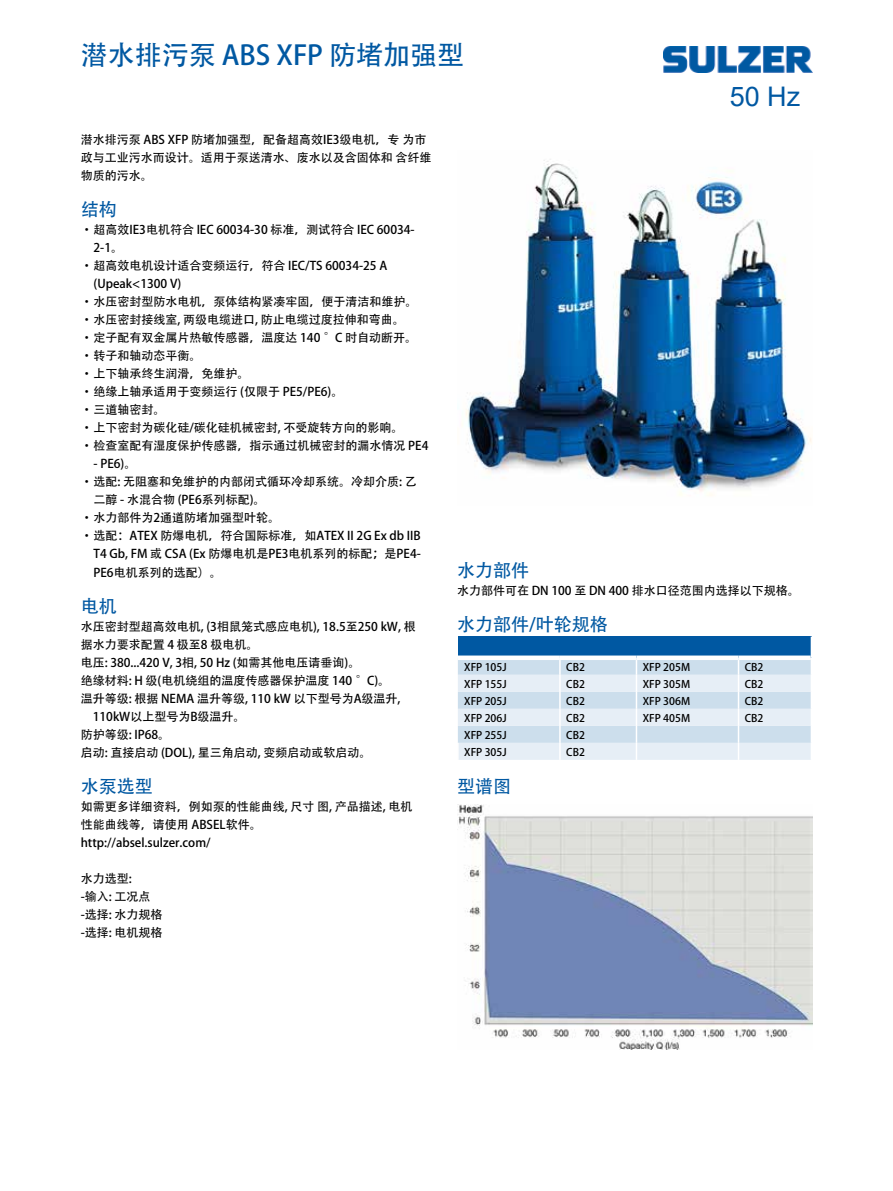
<style>
.page{position:relative;width:893px;height:1191px;background:#fff}
.page>*{position:absolute;margin:0;border:0;box-sizing:border-box;transform-origin:0 0}
.t1{font:27px "Adobe Heiti Std";color:#0058a2}
.t2{font:27px "Arial";color:#0058a2}
.t3{font:18px "Adobe Heiti Std";color:#0058a2}
.t4{font:12px/18px "Adobe Heiti Std";color:#000}
.t5{font:10.5px "Adobe Heiti Std";color:#000}
</style>
<div class="page">
<img style="left:663px;top:46px;width:149px;height:26px">
<svg style="left:458px;top:636px;width:354px;height:124px;background:#b9d1e5"></svg>
<img style="left:457px;top:804px;width:355px;height:246px">
<img style="left:465px;top:159px;width:347px;height:337px">
<h1 class="t1" style="left:81px;top:39px;width:385px">潜水排污泵 ABS XFP 防堵加强型</h1>
<h1 class="t2" style="left:730px;top:78px;width:72px">50 Hz</h1>
<p class="t4" style="left:81px;top:131px;width:352px">潜水排污泵 ABS XFP 防堵加强型，配备超高效IE3级电机，专 为市政与工业污水而设计。适用于泵送清水、废水以及含固体和 含纤维物质的污水。</p>
<h2 class="t3" style="left:81px;top:199px;width:37px">结构</h2>
<p class="t4" style="left:94px;top:221px;width:323px;text-indent:-13px">•超高效IE3电机符合 IEC 60034-30 标准，测试符合 IEC 60034-<br>2-1。</p>
<p class="t4" style="left:94px;top:257px;width:295px;text-indent:-13px">•超高效电机设计适合变频运行，符合 IEC/TS 60034-25 A (Upeak&lt;1300 V)</p>
<p class="t4" style="left:81px;top:293px;width:338px">•水压密封型防水电机，泵体结构紧凑牢固，便于清洁和维护。</p>
<p class="t4" style="left:81px;top:311px;width:326px">•水压密封接线室, 两级电缆进口, 防止电缆过度拉伸和弯曲。</p>
<p class="t4" style="left:81px;top:329px;width:338px">•定子配有双金属片热敏传感器，温度达 140 °C 时自动断开。</p>
<p class="t4" style="left:81px;top:347px;width:122px">•转子和轴动态平衡。</p>
<p class="t4" style="left:81px;top:365px;width:170px">•上下轴承终生润滑，免维护。</p>
<p class="t4" style="left:81px;top:383px;width:264px">•绝缘上轴承适用于变频运行 (仅限于 PE5/PE6)。</p>
<p class="t4" style="left:81px;top:401px;width:86px">•三道轴密封。</p>
<p class="t4" style="left:81px;top:419px;width:324px">•上下密封为碳化硅/碳化硅机械密封, 不受旋转方向的影响。</p>
<p class="t4" style="left:81px;top:437px;width:349px">•检查室配有湿度保护传感器，指示通过机械密封的漏水情况 PE4</p>
<p class="t4" style="left:94px;top:455px;width:44px">- PE6)。</p>
<p class="t4" style="left:94px;top:473px;width:325px;text-indent:-13px">•选配: 无阻塞和免维护的内部闭式循环冷却系统。冷却介质: 乙二醇 - 水混合物 (PE6系列标配)。</p>
<p class="t4" style="left:81px;top:509px;width:201px">•水力部件为2通道防堵加强型叶轮。</p>
<p class="t4" style="left:94px;top:527px;width:329px;text-align:justify;text-indent:-13px">•选配：ATEX 防爆电机，符合国际标准，如ATEX II 2G Ex db IIB T4 Gb, FM 或 CSA (Ex 防爆电机是PE3电机系列的标配；是PE4- PE6电机系列的选配）。</p>
<h2 class="t3" style="left:81px;top:595px;width:37px">电机</h2>
<p class="t4" style="left:81px;top:617px;width:336px">水压密封型超高效电机, (3相鼠笼式感应电机), 18.5至250 kW, 根据水力要求配置 4 极至8 极电机。<br>电压: 380...420 V, 3相, 50 Hz (如需其他电压请垂询)。<br>绝缘材料: H 级(电机绕组的温度传感器保护温度 140 °C)。<br>温升等级: 根据 NEMA 温升等级, 110 kW 以下型号为A级温升,　110kW以上型号为B级温升。<br>防护等级: IP68。<br>启动: 直接启动 (DOL), 星三角启动, 变频启动或软启动。</p>
<h2 class="t3" style="left:81px;top:775px;width:73px">水泵选型</h2>
<p class="t4" style="left:81px;top:797px;width:333px">如需更多详细资料，例如泵的性能曲线, 尺寸 图, 产品描述, 电机性能曲线等，请使用 ABSEL软件。<br>http://absel.sulzer.com/</p>
<p class="t4" style="left:81px;top:869px;width:83px">水力选型:<br>-输入: 工况点<br>-选择: 水力规格-选择: 电机规格</p>
<h2 class="t3" style="left:457px;top:559px;width:73px">水力部件</h2>
<p class="t4" style="left:457px;top:581px;width:344px">水力部件可在 DN 100 至 DN 400 排水口径范围内选择以下规格。</p>
<h2 class="t3" style="left:457px;top:613px;width:152px">水力部件/叶轮规格</h2>
<p class="t5" style="left:464px;top:660px;width:44px">XFP 105J</p>
<p class="t5" style="left:566px;top:660px;width:20px">CB2</p>
<p class="t5" style="left:643px;top:660px;width:49px">XFP 205M</p>
<p class="t5" style="left:745px;top:660px;width:20px">CB2</p>
<p class="t5" style="left:464px;top:677px;width:44px">XFP 155J</p>
<p class="t5" style="left:566px;top:677px;width:20px">CB2</p>
<p class="t5" style="left:643px;top:677px;width:49px">XFP 305M</p>
<p class="t5" style="left:745px;top:677px;width:20px">CB2</p>
<p class="t5" style="left:464px;top:694px;width:44px">XFP 205J</p>
<p class="t5" style="left:566px;top:694px;width:20px">CB2</p>
<p class="t5" style="left:643px;top:694px;width:49px">XFP 306M</p>
<p class="t5" style="left:745px;top:694px;width:20px">CB2</p>
<p class="t5" style="left:464px;top:711px;width:44px">XFP 206J</p>
<p class="t5" style="left:566px;top:711px;width:20px">CB2</p>
<p class="t5" style="left:643px;top:711px;width:49px">XFP 405M</p>
<p class="t5" style="left:745px;top:711px;width:20px">CB2</p>
<p class="t5" style="left:464px;top:728px;width:44px">XFP 255J</p>
<p class="t5" style="left:566px;top:728px;width:20px">CB2</p>
<p class="t5" style="left:464px;top:745px;width:44px">XFP 305J</p>
<p class="t5" style="left:566px;top:745px;width:20px">CB2</p>
<h2 class="t3" style="left:457px;top:775px;width:55px">型谱图</h2>
</div>
